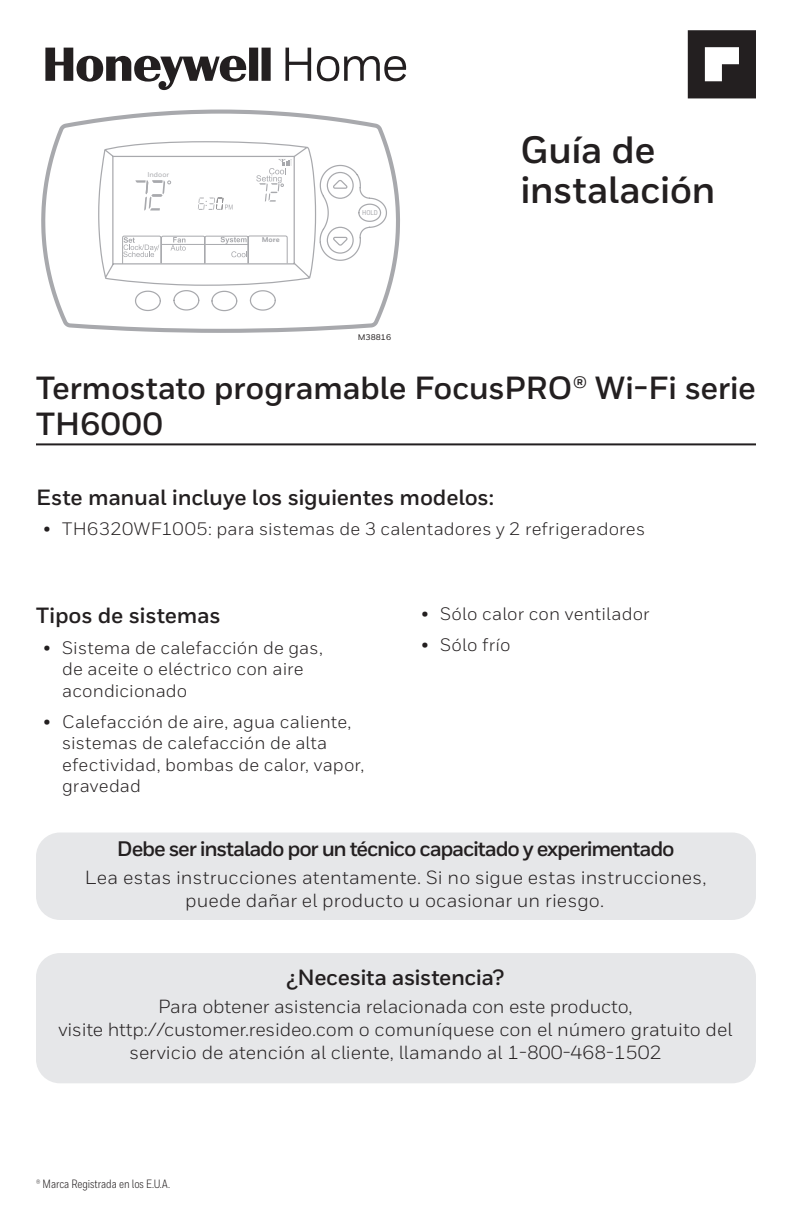
<style>
.page{position:relative;width:792px;height:1224px;background:#fff}
.page>*{position:absolute;margin:0;border:0;box-sizing:border-box;transform-origin:0 0}
.t1{font:700 38px/40px "Honeywell Sans";letter-spacing:-.02em;color:#231f20}
.t2{font:700 32px/36px "Honeywell Sans";letter-spacing:-.015em;color:#231f20}
.t3{font:700 22px "Honeywell Sans";letter-spacing:-.01em;color:#231f20}
.t4{font:700 21px "Honeywell Sans";letter-spacing:-.06em;color:#231f20}
.t5{font:19px/23px "Honeywell Sans";color:#231f20;text-align:center}
.t6{font:18px/21.6px "Honeywell Sans";letter-spacing:.01em;color:#231f20}
.t7{font:12px "Honeywell Cond";color:#231f20}
.t8{font:500 8.2px "Honeywell Sans";color:#231f20}
.t9{font:500 7px "Honeywell Sans";color:#a8a9ad}
.t10{font:500 7px "Honeywell Cond";color:#a8a9ad}
.t11{font:800 7px "Honeywell Sans";color:#a8a9ad}
</style>
<div class="page">
<svg style="left:688px;top:30px;width:68px;height:68px"></svg>
<svg style="left:45px;top:48px;width:361px;height:42px"></svg>
<svg style="left:41px;top:110px;width:359px;height:223px"></svg>
<svg style="left:98px;top:141px;width:290px;height:171px"></svg>
<div style="left:36px;top:833px;width:720px;height:87px;background:#e6e7e9;border-radius:24px"></div>
<div style="left:36px;top:953px;width:720px;height:130px;background:#e6e7e9;border-radius:24px"></div>
<hr style="left:36px;top:443px;width:720px;height:2px;background:#231f20">
<p class="t9" style="left:147px;top:170px;width:23px">Indoor</p>
<p class="t11" style="left:262px;top:236px;width:20px">More</p>
<p class="t10" style="left:362px;top:209px;width:17px">HOLD</p>
<p class="t8" style="left:358px;top:332px;width:35px">M38816</p>
<h1 class="t1" style="left:520px;top:131px;width:197px">Guía de instalación</h1>
<h2 class="t2" style="left:36px;top:370px;width:721px">Termostato programable FocusPRO® Wi-Fi serie<br>TH6000</h2>
<p class="t3" style="left:36px;top:484px;width:460px">Este manual incluye los siguientes modelos:</p>
<p class="t6" style="left:43px;top:518px;width:604px">• TH6320WF1005: para sistemas de 3 calentadores y 2 refrigeradores</p>
<p class="t3" style="left:36px;top:602px;width:186px">Tipos de sistemas</p>
<p class="t6" style="left:62px;top:637px;width:262px;text-indent:-19px">• Sistema de calefacción de gas, de aceite o eléctrico con aire acondicionado</p>
<p class="t6" style="left:62px;top:711px;width:304px;text-indent:-19px">• Calefacción de aire, agua caliente, sistemas de calefacción de alta efectividad, bombas de calor, vapor, gravedad</p>
<p class="t6" style="left:421px;top:603px;width:230px">• Sólo calor con ventilador</p>
<p class="t6" style="left:421px;top:634px;width:91px">• Sólo frío</p>
<p class="t4" style="left:117px;top:836px;width:559px">Debe ser instalado por un técnico capacitado y experimentado</p>
<p class="t5" style="left:85px;top:866px;width:623px">Lea estas instrucciones atentamente. Si no sigue estas instrucciones, puede dañar el producto u ocasionar un riesgo.</p>
<p class="t3" style="left:287px;top:964px;width:219px">¿Necesita asistencia?</p>
<p class="t5" style="left:59px;top:995px;width:675px">Para obtener asistencia relacionada con este producto,<br>visite http://customer.resideo.com o comuníquese con el número gratuito del servicio de atención al cliente, llamando al 1-800-468-1502</p>
<p class="t7" style="left:36px;top:1177px;width:136px">® Marca Registrada en los E.U.A.</p>
</div>
